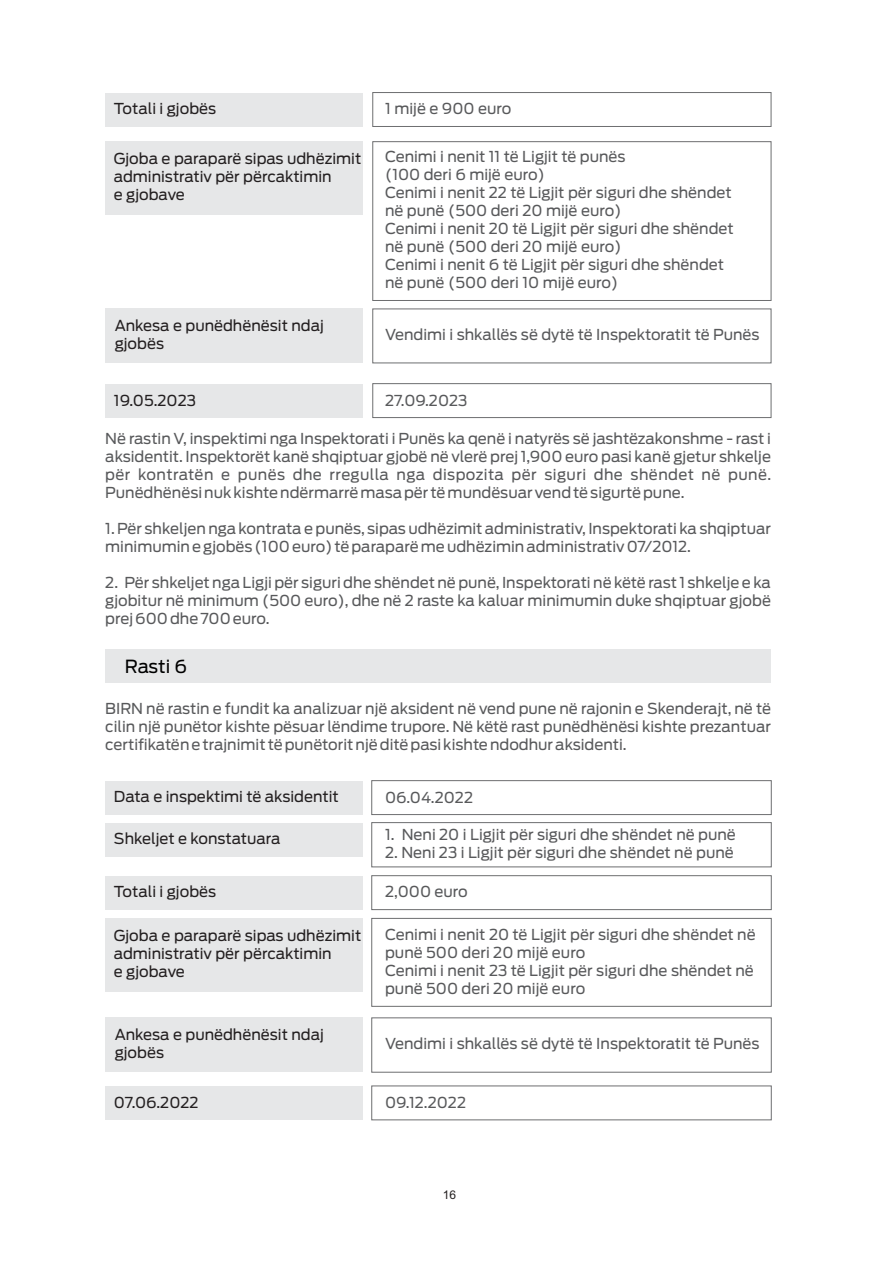
<style>
.page{position:relative;width:893px;height:1263px;background:#fff}
.page>*{position:absolute;margin:0;border:0;box-sizing:border-box;transform-origin:0 0}
.t1{font:18px "Antenna";letter-spacing:-.01em;color:#000}
.t2{font:15px/18px "Antenna";color:#58595b}
.t3{font:15px/18px "Antenna";color:#231f20}
.t4{font:12px "Arial";color:#231f20}
</style>
<div class="page">
<div style="left:371px;top:875px;width:401px;height:35px;border:1px solid #6d6e70"></div>
<div style="left:105px;top:384px;width:258px;height:34px;background:#e6e7e8"></div>
<div style="left:105px;top:93px;width:258px;height:33px;background:#e6e7e8"></div>
<div style="left:105px;top:142px;width:258px;height:73px;background:#e6e7e8"></div>
<div style="left:105px;top:309px;width:258px;height:54px;background:#e6e7e8"></div>
<div style="left:372px;top:92px;width:399px;height:35px;border:1px solid #6d6e70"></div>
<div style="left:372px;top:141px;width:399px;height:160px;border:1px solid #6d6e70"></div>
<div style="left:372px;top:383px;width:399px;height:35px;border:1px solid #6d6e70"></div>
<div style="left:105px;top:649px;width:666px;height:34px;background:#e6e7e8"></div>
<div style="left:105px;top:1086px;width:258px;height:34px;background:#e6e7e8"></div>
<div style="left:105px;top:823px;width:258px;height:33px;background:#e6e7e8"></div>
<div style="left:105px;top:781px;width:258px;height:33px;background:#e6e7e8"></div>
<div style="left:105px;top:876px;width:258px;height:34px;background:#e6e7e8"></div>
<div style="left:105px;top:918px;width:258px;height:74px;background:#e6e7e8"></div>
<div style="left:105px;top:1018px;width:258px;height:54px;background:#e6e7e8"></div>
<div style="left:371px;top:780px;width:401px;height:35px;border:1px solid #6d6e70"></div>
<div style="left:371px;top:822px;width:401px;height:45px;border:1px solid #6d6e70"></div>
<div style="left:371px;top:918px;width:401px;height:89px;border:1px solid #6d6e70"></div>
<div style="left:371px;top:1017px;width:401px;height:55px;border:1px solid #6d6e70"></div>
<div style="left:371px;top:1085px;width:401px;height:35px;border:1px solid #6d6e70"></div>
<p class="t3" style="left:114px;top:100px;width:104px">Totali i gjobës</p>
<p class="t3" style="left:114px;top:150px;width:249px">Gjoba e paraparë sipas udhëzimit administrativ për përcaktimin<br>e gjobave</p>
<p class="t2" style="left:385px;top:149px;width:350px">Cenimi i nenit 11 të Ligjit të punës<br>(100 deri 6 mijë euro)<br>Cenimi i nenit 22 të Ligjit për siguri dhe shëndet në punë (500 deri 20 mijë euro)<br>Cenimi i nenit 20 të Ligjit për siguri dhe shëndet në punë (500 deri 20 mijë euro)<br>Cenimi i nenit 6 të Ligjit për siguri dhe shëndet në punë (500 deri 10 mijë euro)</p>
<p class="t3" style="left:115px;top:318px;width:211px">Ankesa e punëdhënësit ndaj gjobës</p>
<p class="t2" style="left:385px;top:327px;width:376px">Vendimi i shkallës së dytë të Inspektoratit të Punës</p>
<p class="t2" style="left:385px;top:100px;width:128px">1 mijë e 900 euro</p>
<p class="t3" style="left:114px;top:393px;width:84px">19.05.2023</p>
<p class="t2" style="left:385px;top:393px;width:84px">27.09.2023</p>
<p class="t2" style="left:105px;top:430px;width:667px;text-align:justify">Në rastin V, inspektimi nga Inspektorati i Punës ka qenë i natyrës së jashtëzakonshme - rast i aksidentit. Inspektorët kanë shqiptuar gjobë në vlerë prej 1,900 euro pasi kanë gjetur shkelje për kontratën e punës dhe rregulla nga dispozita për siguri dhe shëndet në punë.<br>Punëdhënësi nuk kishte ndërmarrë masa për të mundësuar vend të sigurtë pune.</p>
<p class="t2" style="left:105px;top:520px;width:667px">1. Për shkeljen nga kontrata e punës, sipas udhëzimit administrativ, Inspektorati ka shqiptuar minimumin e gjobës (100 euro) të paraparë me udhëzimin administrativ 07/2012.</p>
<p class="t2" style="left:105px;top:574px;width:667px;text-align:justify">2. Për shkeljet nga Ligji për siguri dhe shëndet në punë, Inspektorati në këtë rast 1 shkelje e ka gjobitur në minimum (500 euro), dhe në 2 raste ka kaluar minimumin duke shqiptuar gjobë prej 600 dhe 700 euro.</p>
<p class="t1" style="left:125px;top:659px;width:64px">Rasti 6</p>
<p class="t2" style="left:105px;top:701px;width:667px;text-align:justify">BIRN në rastin e fundit ka analizuar një aksident në vend pune në rajonin e Skenderajt, në të cilin një punëtor kishte pësuar lëndime trupore. Në këtë rast punëdhënësi kishte prezantuar certifikatën e trajnimit të punëtorit një ditë pasi kishte ndodhur aksidenti.</p>
<p class="t3" style="left:114px;top:789px;width:226px">Data e inspektimi të aksidentit</p>
<p class="t2" style="left:385px;top:790px;width:89px">06.04.2022</p>
<p class="t3" style="left:114px;top:831px;width:168px">Shkeljet e konstatuara</p>
<p class="t2" style="left:385px;top:827px;width:352px">1. Neni 20 i Ligjit për siguri dhe shëndet në punë</p>
<p class="t2" style="left:385px;top:845px;width:350px">2. Neni 23 i Ligjit për siguri dhe shëndet në punë</p>
<p class="t3" style="left:114px;top:884px;width:104px">Totali i gjobës</p>
<p class="t3" style="left:114px;top:927px;width:249px">Gjoba e paraparë sipas udhëzimit administrativ për përcaktimin<br>e gjobave</p>
<p class="t2" style="left:385px;top:927px;width:372px">Cenimi i nenit 20 të Ligjit për siguri dhe shëndet në punë 500 deri 20 mijë euro<br>Cenimi i nenit 23 të Ligjit për siguri dhe shëndet në punë 500 deri 20 mijë euro</p>
<p class="t3" style="left:115px;top:1027px;width:211px">Ankesa e punëdhënësit ndaj gjobës</p>
<p class="t2" style="left:385px;top:1036px;width:376px">Vendimi i shkallës së dytë të Inspektoratit të Punës</p>
<p class="t3" style="left:114px;top:1095px;width:86px">07.06.2022</p>
<p class="t2" style="left:385px;top:1095px;width:83px">09.12.2022</p>
<p class="t2" style="left:385px;top:884px;width:84px">2,000 euro</p>
<p class="t4" style="left:443px;top:1190px;width:15px">16</p>
</div>
